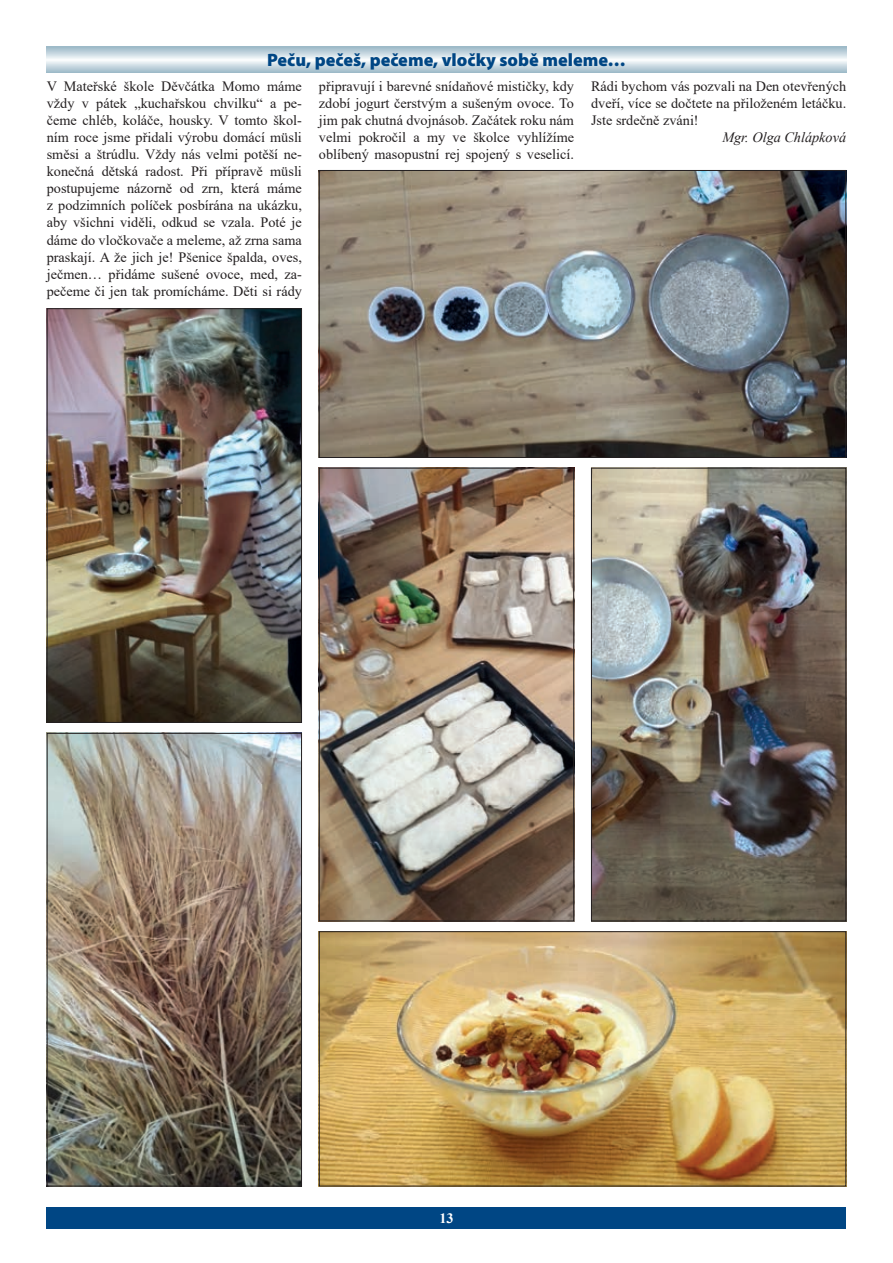
<style>
.page{position:relative;width:893px;height:1263px;background:#fff}
.page>*{position:absolute;margin:0;border:0;box-sizing:border-box;transform-origin:0 0}
.t1{font:900 18px "Myriad Pro";color:#004684}
.t2{font:14.25px/17.1px "Times New Roman";color:#231f20;text-align:justify}
.t3{font:italic 14.25px "Times New Roman";color:#231f20}
.t4{font:700 14.25px "Times New Roman";color:#fff}
</style>
<div class="page">
<div style="left:47px;top:1208px;width:799px;height:21px;background:#004684"></div>
<svg style="left:47px;top:47px;width:799px;height:25px"></svg>
<img style="left:49px;top:310px;width:251px;height:411px">
<div style="left:47px;top:308px;width:255px;height:415px;border:1px solid #231f20"></div>
<img style="left:49px;top:735px;width:251px;height:449px">
<div style="left:47px;top:733px;width:255px;height:453px;border:1px solid #231f20"></div>
<img style="left:321px;top:172px;width:523px;height:284px">
<div style="left:319px;top:170px;width:527px;height:288px;border:1px solid #231f20"></div>
<img style="left:593px;top:470px;width:251px;height:449px">
<div style="left:591px;top:468px;width:255px;height:453px;border:1px solid #231f20"></div>
<img style="left:321px;top:470px;width:251px;height:449px">
<div style="left:319px;top:468px;width:255px;height:453px;border:1px solid #231f20"></div>
<img style="left:321px;top:933px;width:523px;height:251px">
<div style="left:319px;top:931px;width:527px;height:255px;border:1px solid #231f20"></div>
<p class="t1" style="left:267px;top:48px;width:360px">Peču, pečeš, pečeme, vločky sobě meleme…</p>
<p class="t2" style="left:47px;top:77px;width:257px">V Mateřské škole Děvčátka Momo máme vždy v pátek „kuchařskou chvilku“ a pe&shy;čeme chléb, koláče, housky. V tomto škol&shy;ním roce jsme přidali výrobu domácí müsli směsi a štrúdlu. Vždy nás velmi potěší ne&shy;konečná dětská radost. Při přípravě müsli postupujeme názorně od zrn, která máme z podzimních políček posbírána na ukázku, aby všichni viděli, odkud se vzala. Poté je dáme do vločkovače a meleme, až zrna sama praskají. A že jich je! Pšenice špalda, oves, ječmen… přidáme sušené ovoce, med, za&shy;pečeme či jen tak promícháme. Děti si rády</p>
<p class="t2" style="left:319px;top:77px;width:257px">připravují i barevné snídaňové mističky, kdy zdobí jogurt čerstvým a sušeným ovoce. To jim pak chutná dvojnásob. Začátek roku nám velmi pokročil a my ve školce vyhlížíme oblíbený masopustní rej spojený s veselicí.</p>
<p class="t2" style="left:591px;top:77px;width:257px">Rádi bychom vás pozvali na Den otevřených dveří, více se dočtete na přiloženém letáčku.<br>Jste srdečně zváni!</p>
<p class="t3" style="left:722px;top:127px;width:125px">Mgr. Olga Chlápková</p>
<p class="t4" style="left:439px;top:1208px;width:16px">13</p>
</div>
